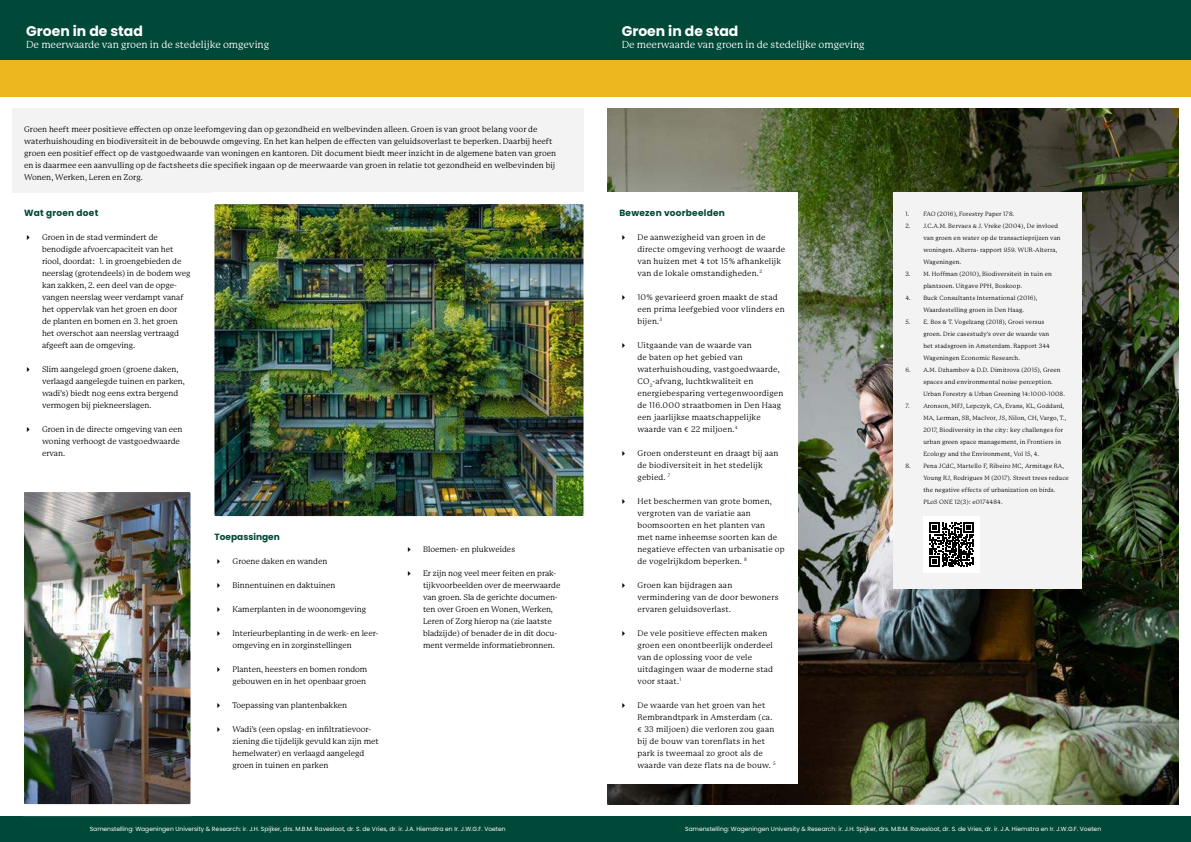
<style>
.page{position:relative;width:1191px;height:842px;background:#fff}
.page>*{position:absolute;margin:0;border:0;box-sizing:border-box;transform-origin:0 0}
.t1{font:700 14px "Poppins";color:#fff}
.t2{font:10px "P22 Mackinac Pro";color:#fff}
.t3{font:700 9px "Poppins";letter-spacing:.025em;color:#004838}
.t4{font:700 9px "Poppins";color:#004838}
.t5{font:8px/12px "P22 Mackinac Pro";letter-spacing:.005em;color:#000}
.t6{font:8px/12px "P22 Mackinac Pro";letter-spacing:.025em;color:#000}
.t7{font:6px/12px "P22 Mackinac Pro";letter-spacing:.025em;color:#000}
.t8{font:6px "Poppins";color:#fff}
</style>
<div class="page">
<div style="left:0;top:0;width:1191px;height:60px;background:#004838"></div>
<div style="left:0;top:816px;width:595px;height:26px;background:#004838"></div>
<div style="left:595px;top:816px;width:596px;height:26px;background:#004838"></div>
<div style="left:0;top:60px;width:1191px;height:36px;background:#edb81d"></div>
<img style="left:607px;top:108px;width:572px;height:696px">
<div style="left:12px;top:108px;width:571px;height:84px;background:#f3f3f4"></div>
<div style="left:607px;top:192px;width:191px;height:591px;background:#fff"></div>
<div style="left:893px;top:192px;width:189px;height:396px;background:#f3f3f4"></div>
<div style="left:923px;top:516px;width:57px;height:57px;background:#fff"></div>
<svg style="left:929px;top:522px;width:45px;height:45px"></svg>
<img style="left:215px;top:205px;width:367px;height:310px">
<div style="left:202px;top:192px;width:393px;height:336px;border:12px solid #fff;border-radius:6px"></div>
<img style="left:25px;top:493px;width:164px;height:310px">
<div style="left:12px;top:480px;width:190px;height:336px;border:12px solid #fff;border-radius:6px"></div>
<h1 class="t1" style="left:26px;top:25px;width:118px">Groen in de stad</h1>
<p class="t2" style="left:26px;top:39px;width:244px">De meerwaarde van groen in de stedelijke omgeving</p>
<p class="t5" style="left:24px;top:123px;width:534px">Groen heeft meer positieve effecten op onze leefomgeving dan op gezondheid en welbevinden alleen. Groen is van groot belang voor de waterhuishouding en biodiversiteit in de bebouwde omgeving. En het kan helpen de effecten van geluidsoverlast te beperken. Daarbij heeft groen een positief effect op de vastgoedwaarde van woningen en kantoren. Dit document biedt meer inzicht in de algemene baten van groen en is daarmee een aanvulling op de factsheets die specifiek ingaan op de meerwaarde van groen in relatie tot gezondheid en welbevinden bij Wonen, Werken, Leren en Zorg.</p>
<p class="t3" style="left:24px;top:209px;width:76px">Wat groen doet</p>
<p class="t5" style="left:42px;top:231px;width:150px">Groen in de stad vermindert de benodigde afvoercapaciteit van het riool, doordat: 1. in groengebieden de neerslag (grotendeels) in de bodem weg kan zakken, 2. een deel van de opge&shy;vangen neerslag weer verdampt vanaf het oppervlak van het groen en door<br>de planten en bomen en 3. het groen het overschot aan neerslag vertraagd afgeeft aan de omgeving.</p>
<p class="t5" style="left:42px;top:363px;width:144px">Slim aangelegd groen (groene daken, verlaagd aangelegde tuinen en parken, wadi’s) biedt nog eens extra bergend vermogen bij piekneerslagen.</p>
<p class="t5" style="left:42px;top:423px;width:142px">Groen in de directe omgeving van een woning verhoogt de vastgoedwaarde ervan.</p>
<p class="t4" style="left:214px;top:533px;width:67px">Toepassingen</p>
<p class="t5" style="left:232px;top:555px;width:96px">Groene daken en wanden</p>
<p class="t5" style="left:232px;top:579px;width:104px">Binnentuinen en daktuinen</p>
<p class="t5" style="left:232px;top:603px;width:135px">Kamerplanten in de woonomgeving</p>
<p class="t5" style="left:232px;top:627px;width:147px">Interieurbeplanting in de werk- en leer&shy;omgeving en in zorginstellingen</p>
<p class="t5" style="left:232px;top:663px;width:136px">Planten, heesters en bomen rondom gebouwen en in het openbaar groen</p>
<p class="t5" style="left:232px;top:699px;width:116px">Toepassing van plantenbakken</p>
<p class="t5" style="left:232px;top:723px;width:148px">Wadi’s (een opslag- en infiltratievoor&shy;ziening die tijdelijk gevuld kan zijn met hemelwater) en verlaagd aangelegd groen in tuinen en parken</p>
<p class="t5" style="left:423px;top:543px;width:94px">Bloemen- en plukweides</p>
<p class="t5" style="left:423px;top:567px;width:139px">Er zijn nog veel meer feiten en prak&shy;tijkvoorbeelden over de meerwaarde van groen. Sla de gerichte documen&shy;ten over Groen en Wonen, Werken, Leren of Zorg hierop na (zie laatste bladzijde) of benader de in dit docu&shy;ment vermelde informatiebronnen.</p>
<h1 class="t1" style="left:621px;top:25px;width:118px">Groen in de stad</h1>
<p class="t2" style="left:621px;top:39px;width:244px">De meerwaarde van groen in de stedelijke omgeving</p>
<p class="t3" style="left:619px;top:209px;width:107px">Bewezen voorbeelden</p>
<p class="t6" style="left:637px;top:231px;width:149px">De aanwezigheid van groen in de directe omgeving verhoogt de waarde van huizen met 4 tot 15% afhankelijk van de lokale omstandigheden.<sup>2</sup></p>
<p class="t6" style="left:637px;top:291px;width:149px">10% gevarieerd groen maakt de stad een prima leefgebied voor vlinders en bijen.<sup>3</sup></p>
<p class="t6" style="left:637px;top:339px;width:147px">Uitgaande van de waarde van<br>de baten op het gebied van waterhuishouding, vastgoedwaarde,<br>CO<sub>2</sub>-afvang, luchtkwaliteit en energiebesparing vertegenwoordigen de 116.000 straatbomen in Den Haag een jaarlijkse maatschappelijke waarde van € 22 miljoen.<sup>4</sup></p>
<p class="t6" style="left:637px;top:447px;width:142px">Groen ondersteunt en draagt bij aan de biodiversiteit in het stedelijk gebied. <sup>7</sup></p>
<p class="t6" style="left:637px;top:495px;width:149px">Het beschermen van grote bomen, vergroten van de variatie aan boomsoorten en het planten van<br>met name inheemse soorten kan de negatieve effecten van urbanisatie op de vogelrijkdom beperken. <sup>8</sup></p>
<p class="t6" style="left:637px;top:579px;width:143px">Groen kan bijdragen aan vermindering van de door bewoners ervaren geluidsoverlast.</p>
<p class="t6" style="left:637px;top:627px;width:137px">De vele positieve effecten maken groen een onontbeerlijk onderdeel van de oplossing voor de vele uitdagingen waar de moderne stad voor staat.<sup>1</sup></p>
<p class="t6" style="left:637px;top:699px;width:140px">De waarde van het groen van het<br>Rembrandtpark in Amsterdam (ca. € 33 miljoen) die verloren zou gaan bij de bouw van torenflats in het park is tweemaal zo groot als de waarde van deze flats na de bouw. <sup>5</sup></p>
<p class="t7" style="left:905px;top:208px;width:111px">1. FAO (2016), Forestry Paper 178.</p>
<p class="t7" style="left:923px;top:220px;width:139px;text-indent:-18px">2. J.C.A.M. Bervaes &amp; J. Vreke (2004), De invloed van groen en water op de transactieprijzen van woningen. Alterra- rapport 959. WUR-Alterra, Wageningen.</p>
<p class="t7" style="left:923px;top:268px;width:130px;text-indent:-18px">3. M. Hoffman (2010), Biodiversiteit in tuin en plantsoen. Uitgave PPH, Boskoop.</p>
<p class="t7" style="left:923px;top:292px;width:116px;text-indent:-18px">4. Buck Consultants International (2016),<br>Waardestelling groen in Den Haag.</p>
<p class="t7" style="left:923px;top:316px;width:128px;text-indent:-18px">5. E. Bos &amp; T. Vogelzang (2018), Groei versus groen. Drie casestudy’s over de waarde van het stadsgroen in Amsterdam. Rapport 344<br>Wageningen Economic Research.</p>
<p class="t7" style="left:923px;top:364px;width:143px;text-indent:-18px">6. A.M. Dzhambov &amp; D.D. Dimitrova (2015), Green spaces and environmental noise perception.<br>Urban Forestry &amp; Urban Greening 14:1000-1008.</p>
<p class="t7" style="left:923px;top:400px;width:144px;text-indent:-18px">7. Aronson, MFJ, Lepczyk, CA, Evans, KL, Goddard, MA, Lerman, SB, MacIvor, JS, Nilon, CH, Vargo, T., 2017, Biodiversity in the city: key challenges for urban green space management, in Frontiers in Ecology and the Environment, Vol 15, 4.</p>
<p class="t7" style="left:923px;top:460px;width:147px;text-indent:-18px">8. Pena JCdC, Martello F, Ribeiro MC, Armitage RA, Young RJ, Rodrigues M (2017). Street trees reduce the negative effects of urbanization on birds.<br>PLoS ONE 12(3): e0174484.</p>
<p class="t8" style="left:90px;top:827px;width:417px">Samenstelling: Wageningen University &amp; Research: ir. J.H. Spijker, drs. M.B.M. Ravesloot, dr. S. de Vries, dr. ir. J.A. Hiemstra en Ir. J.W.G.F. Voeten</p>
<p class="t8" style="left:685px;top:827px;width:417px">Samenstelling: Wageningen University &amp; Research: ir. J.H. Spijker, drs. M.B.M. Ravesloot, dr. S. de Vries, dr. ir. J.A. Hiemstra en Ir. J.W.G.F. Voeten</p>
</div>
